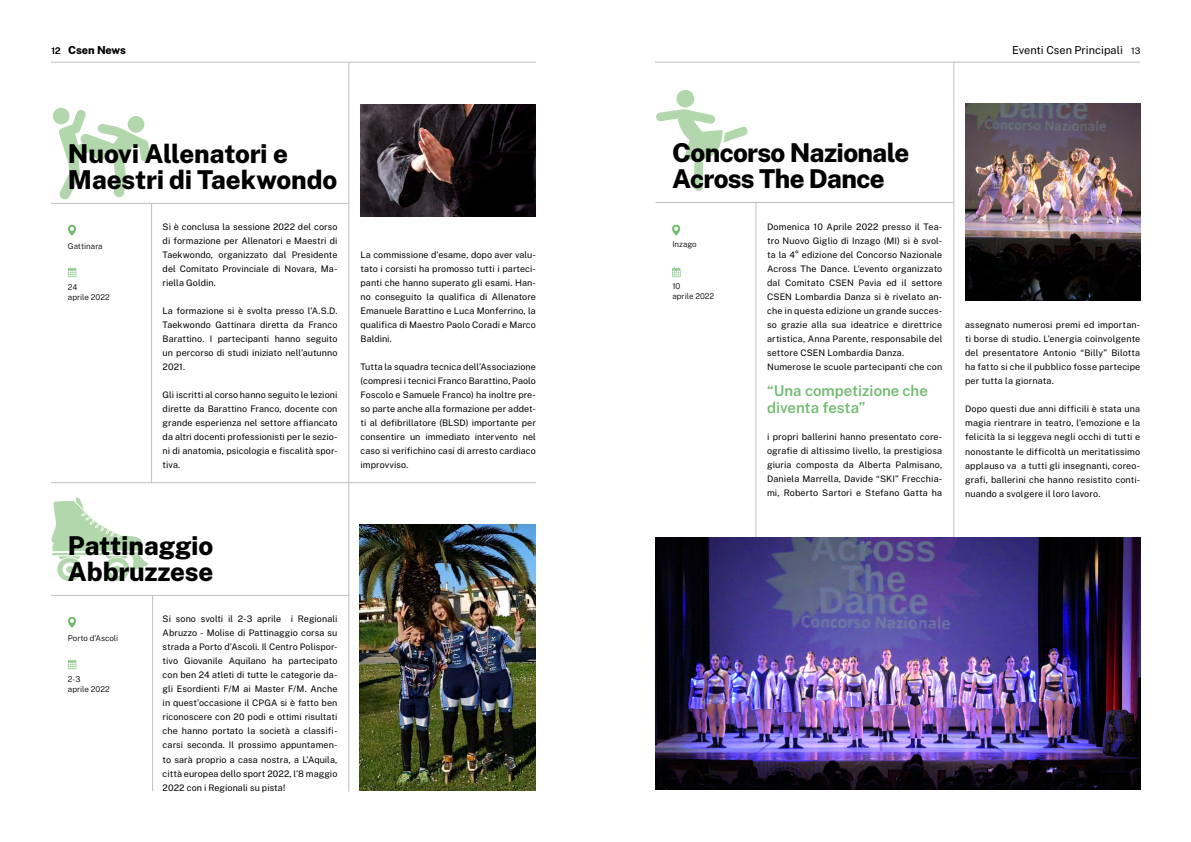
<style>
.page{position:relative;width:1191px;height:842px;background:#fff}
.page>*{position:absolute;margin:0;border:0;box-sizing:border-box;transform-origin:0 0}
.t1{font:800 26px/26px "Public Sans";letter-spacing:-.015em;color:#000}
.t2{font:600 15px/17px "Public Sans";color:#71bb71}
.t3{font:11px "Public Sans";color:#000}
.t4{font:800 11px "Public Sans";letter-spacing:-.01em;color:#000}
.t5{font:9px/14px "Public Sans";letter-spacing:.01em;color:#000;text-align:justify}
.t6{font:300 8px/10px "Public Sans";color:#000}
.s1{font-weight:400;font-size:9px}
.s2{font-size:9px}
</style>
<div class="page">
<hr style="left:51px;top:62px;width:485px;height:1px;background:#bfbfbf">
<img style="left:965px;top:104px;width:175px;height:196px">
<hr style="left:655px;top:202px;width:298px;height:1px;background:#bfbfbf">
<hr style="left:755px;top:202px;width:1px;height:588px;background:#bfbfbf">
<hr style="left:953px;top:62px;width:1px;height:728px;background:#bfbfbf">
<svg style="left:656px;top:109px;width:92px;height:82px"></svg>
<div style="left:676px;top:90px;width:18px;height:17px;background:#b3d7ac;border-radius:50%"></div>
<img style="left:655px;top:538px;width:485px;height:252px">
<hr style="left:655px;top:62px;width:485px;height:1px;background:#bfbfbf">
<svg style="left:51px;top:497px;width:98px;height:84px"></svg>
<div style="left:66px;top:566px;width:8px;height:7px;background:#b3d7ac;border-radius:50%"></div>
<div style="left:113px;top:566px;width:8px;height:6px;background:#b3d7ac;border-radius:50%"></div>
<div style="left:53px;top:108px;width:16px;height:16px;background:#b3d7ac;border-radius:50%"></div>
<svg style="left:58px;top:109px;width:92px;height:90px"></svg>
<hr style="left:151px;top:203px;width:1px;height:280px;background:#bfbfbf">
<hr style="left:348px;top:62px;width:1px;height:730px;background:#bfbfbf">
<svg style="left:68px;top:225px;width:8px;height:11px"></svg>
<svg style="left:68px;top:267px;width:8px;height:10px"></svg>
<hr style="left:51px;top:203px;width:298px;height:1px;background:#bfbfbf">
<hr style="left:51px;top:482px;width:485px;height:1px;background:#bfbfbf">
<hr style="left:152px;top:595px;width:1px;height:196px;background:#bfbfbf">
<svg style="left:68px;top:617px;width:8px;height:11px"></svg>
<svg style="left:68px;top:659px;width:8px;height:10px"></svg>
<hr style="left:51px;top:595px;width:298px;height:1px;background:#bfbfbf">
<img style="left:360px;top:104px;width:176px;height:112px">
<img style="left:360px;top:524px;width:175px;height:266px">
<svg style="left:672px;top:225px;width:8px;height:11px"></svg>
<svg style="left:672px;top:267px;width:8px;height:10px"></svg>
<p class="t4" style="left:52px;top:42px;width:76px"><span class="s1">12</span> Csen News</p>
<p class="t3" style="left:1012px;top:42px;width:130px">Eventi Csen Principali <span class="s2">13</span></p>
<h1 class="t1" style="left:68px;top:139px;width:271px">Nuovi Allenatori e<br>Maestri di Taekwondo</h1>
<p class="t6" style="left:68px;top:240px;width:36px">Gattinara</p>
<p class="t6" style="left:68px;top:281px;width:43px">24<br>aprile 2022</p>
<p class="t5" style="left:163px;top:220px;width:176px">Si è conclusa la sessione 2022 del corso di formazione per Allenatori e Maestri di Taekwondo, organizzato dal Presidente del Comitato Provinciale di Novara, Ma&shy;riella Goldin.</p>
<p class="t5" style="left:163px;top:304px;width:176px">La formazione si è svolta presso l’A.S.D.<br>Taekwondo Gattinara diretta da Franco Barattino. I partecipanti hanno seguito un percorso di studi iniziato nell’autunno 2021.</p>
<p class="t5" style="left:163px;top:388px;width:176px">Gli iscritti al corso hanno seguito le lezioni dirette da Barattino Franco, docente con grande esperienza nel settore affiancato da altri docenti professionisti per le sezio&shy;ni di anatomia, psicologia e fiscalità spor&shy;tiva.</p>
<p class="t5" style="left:360px;top:248px;width:177px">La commissione d’esame, dopo aver valu&shy;tato i corsisti ha promosso tutti i parteci&shy;panti che hanno superato gli esami. Han&shy;no conseguito la qualifica di Allenatore Emanuele Barattino e Luca Monferrino, la qualifica di Maestro Paolo Coradi e Marco Baldini.</p>
<p class="t5" style="left:360px;top:360px;width:177px">Tutta la squadra tecnica dell’Associazione (compresi i tecnici Franco Barattino, Paolo Foscolo e Samuele Franco) ha inoltre pre&shy;so parte anche alla formazione per addet&shy;ti al defibrillatore (BLSD) importante per consentire un immediato intervento nel caso si verifichino casi di arresto cardiaco improvviso.</p>
<h1 class="t1" style="left:68px;top:531px;width:147px">Pattinaggio<br>Abbruzzese</h1>
<p class="t6" style="left:68px;top:632px;width:52px">Porto d’Ascoli</p>
<p class="t6" style="left:68px;top:673px;width:43px">2-3<br>aprile 2022</p>
<p class="t5" style="left:163px;top:612px;width:176px">Si sono svolti il 2-3 aprile i Regionali Abruzzo - Molise di Pattinaggio corsa su strada a Porto d’Ascoli. Il Centro Polispor&shy;tivo Giovanile Aquilano ha partecipato con ben 24 atleti di tutte le categorie da&shy;gli Esordienti F/M ai Master F/M. Anche in quest’occasione il CPGA si è fatto ben riconoscere con 20 podi e ottimi risultati che hanno portato la società a classifi&shy;carsi seconda. Il prossimo appuntamen&shy;to sarà proprio a casa nostra, a L’Aquila, città europea dello sport 2022, l’8 maggio 2022 con i Regionali su pista!</p>
<h1 class="t1" style="left:672px;top:138px;width:239px">Concorso Nazionale<br>Across The Dance</h1>
<p class="t6" style="left:672px;top:239px;width:26px">Inzago</p>
<p class="t6" style="left:672px;top:280px;width:43px">10<br>aprile 2022</p>
<p class="t5" style="left:767px;top:220px;width:177px;text-align:left">Domenica 10 Aprile 2022 presso il Tea&shy;tro Nuovo Giglio di Inzago (MI) si è svol&shy;ta la 4° edizione del Concorso Nazionale Across The Dance. L’evento organizzato dal Comitato CSEN Pavia ed il settore CSEN Lombardia Danza si è rivelato an&shy;che in questa edizione un grande succes&shy;so grazie alla sua ideatrice e direttrice artistica, Anna Parente, responsabile del settore CSEN Lombardia Danza.<br>Numerose le scuole partecipanti che con</p>
<h2 class="t2" style="left:767px;top:381px;width:162px">“Una competizione che diventa festa”</h2>
<p class="t5" style="left:767px;top:430px;width:177px">i propri ballerini hanno presentato core&shy;ografie di altissimo livello, la prestigiosa giuria composta da Alberta Palmisano, Daniela Marrella, Davide “SKI” Frecchia&shy;mi, Roberto Sartori e Stefano Gatta ha</p>
<p class="t5" style="left:965px;top:318px;width:177px">assegnato numerosi premi ed importan&shy;ti borse di studio. L’energia coinvolgente del presentatore Antonio “Billy” Bilotta ha fatto si che il pubblico fosse partecipe per tutta la giornata.</p>
<p class="t5" style="left:965px;top:402px;width:177px">Dopo questi due anni difficili è stata una magia rientrare in teatro, l’emozione e la felicità la si leggeva negli occhi di tutti e nonostante le difficoltà un meritatissimo applauso va a tutti gli insegnanti, coreo&shy;grafi, ballerini che hanno resistito conti&shy;nuando a svolgere il loro lavoro.</p>
</div>
